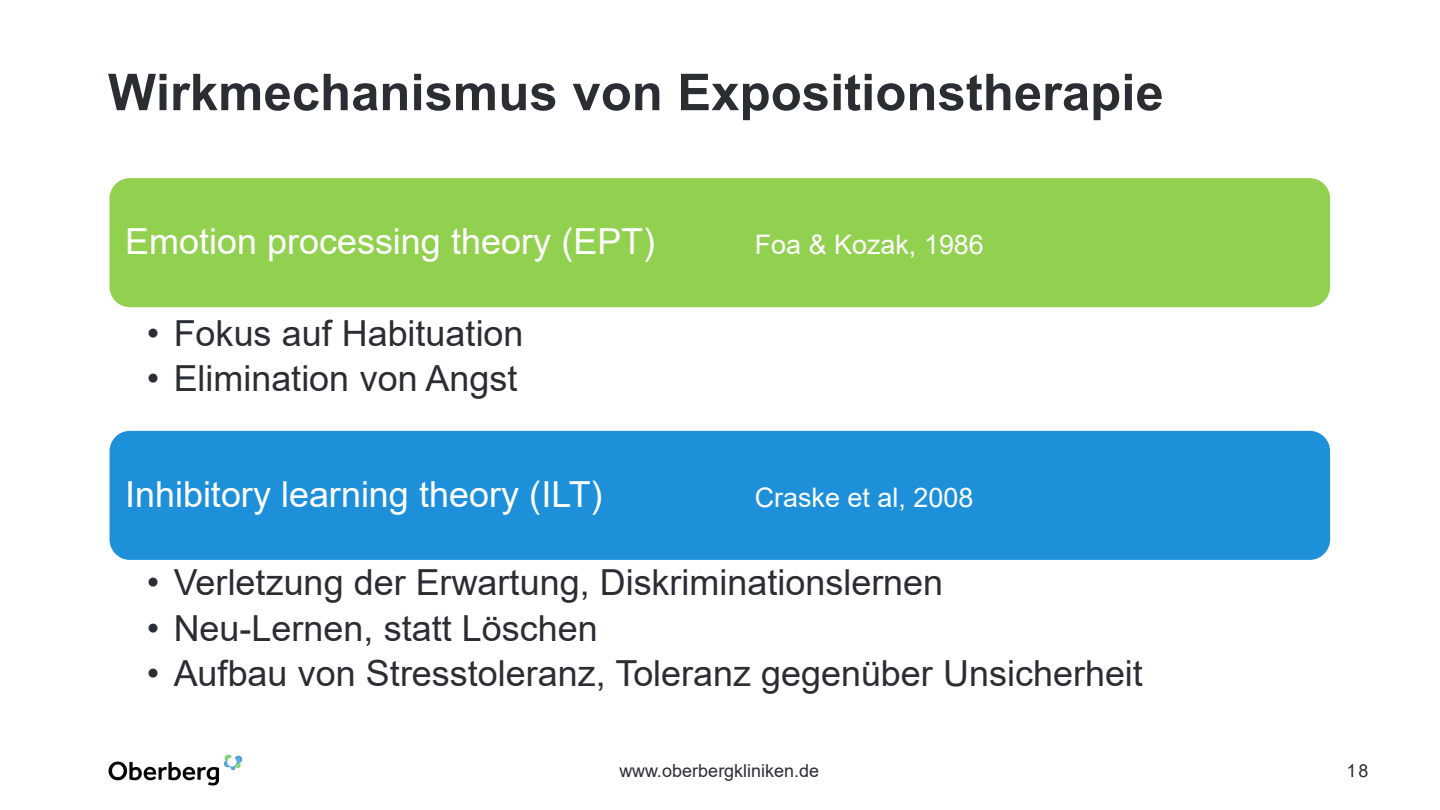
<style>
.page{position:relative;width:1440px;height:810px;background:#fff}
.page>*{position:absolute;margin:0;border:0;box-sizing:border-box;transform-origin:0 0}
.t1{font:700 50.85px "Arial";color:#2a2e33}
.t2{font:35.85px "Arial";color:#2a2e33}
.t3{font:35.85px "Arial";color:#fefffe}
.t4{font:26.85px "Arial";color:#fefffe}
.t5{font:18px "Arial";color:#2a2e33}
</style>
<div class="page">
<svg style="left:109px;top:762px;width:110px;height:24px"></svg>
<img style="left:224px;top:756px;width:18px;height:14px">
<svg style="left:226px;top:760px;width:13px;height:7px"></svg>
<svg style="left:227px;top:757px;width:10px;height:10px"></svg>
<div style="left:108px;top:177px;width:1224px;height:132px;background:#92d050;border-radius:22px"></div>
<div style="left:106px;top:175px;width:1227px;height:135px;border:3px solid #fefffe;border-radius:22px"></div>
<div style="left:108px;top:429px;width:1224px;height:132px;background:#1e90d9;border-radius:22px"></div>
<div style="left:106px;top:428px;width:1227px;height:135px;border:3px solid #fefffe;border-radius:22px"></div>
<h2 class="t1" style="left:108px;top:64px;width:1057px">Wirkmechanismus von Expositionstherapie</h2>
<p class="t3" style="left:125px;top:222px;width:531px">Emotion processing theory (EPT)</p>
<p class="t4" style="left:755px;top:230px;width:231px">Foa &amp; Kozak, 1986</p>
<p class="t2" style="left:147px;top:313px;width:378px">• Fokus auf Habituation</p>
<p class="t2" style="left:147px;top:359px;width:372px">• Elimination von Angst</p>
<p class="t3" style="left:125px;top:474px;width:479px">Inhibitory learning theory (ILT)</p>
<p class="t4" style="left:755px;top:483px;width:220px">Craske et al, 2008</p>
<p class="t2" style="left:147px;top:563px;width:798px">• Verletzung der Erwartung, Diskriminationslernen</p>
<p class="t2" style="left:147px;top:608px;width:452px">• Neu-Lernen, statt Löschen</p>
<p class="t2" style="left:147px;top:654px;width:998px">• Aufbau von Stresstoleranz, Toleranz gegenüber Unsicherheit</p>
<p class="t5" style="left:620px;top:761px;width:201px">www.oberbergkliniken.de</p>
<p class="t5" style="left:1347px;top:761px;width:23px">18</p>
</div>
